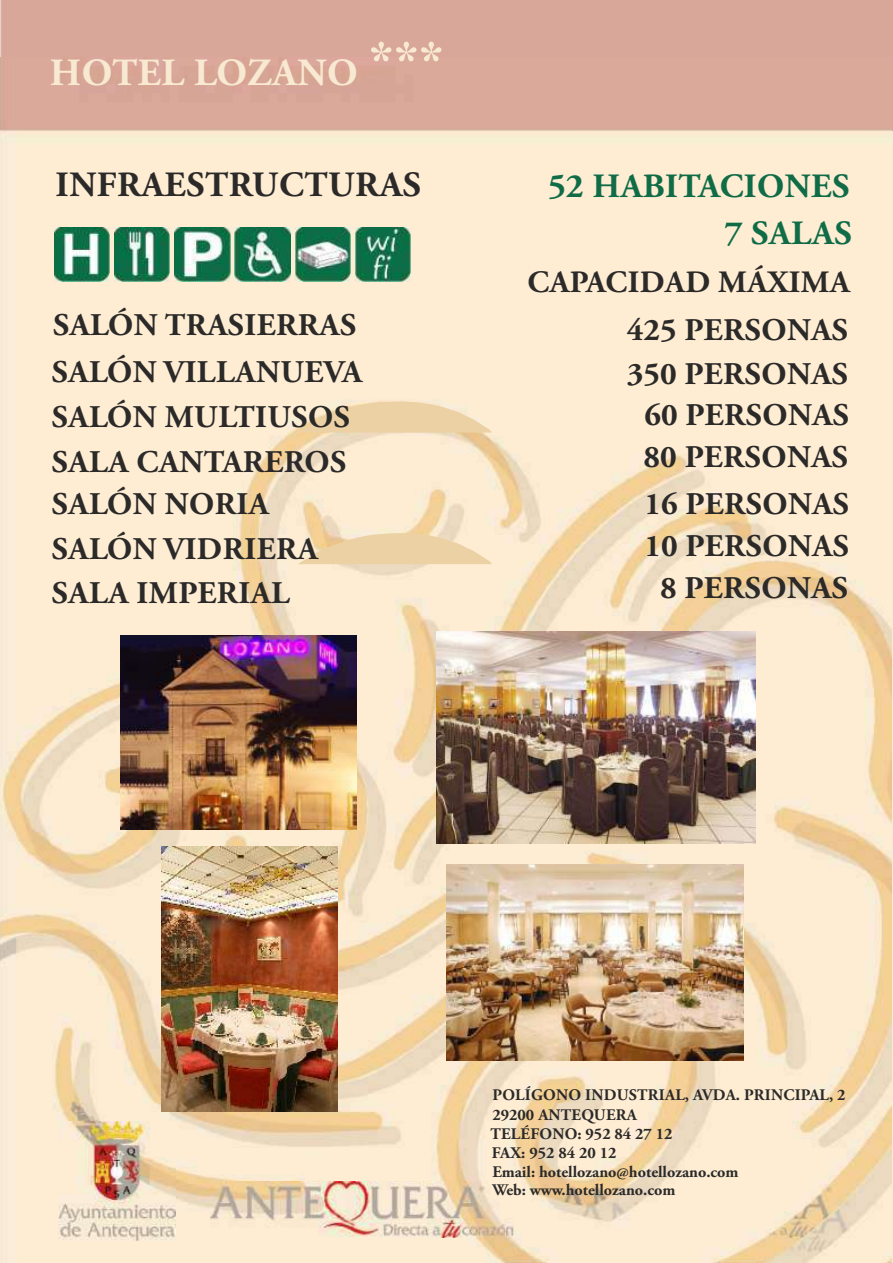
<style>
.page{position:relative;width:893px;height:1263px;background:#fff}
.page>*{position:absolute;margin:0;border:0;box-sizing:border-box;transform-origin:0 0}
.t1{font:700 52.5px "Times New Roman";color:#f8e9d2}
.t2{font:700 38.4px "Adobe Garamond Pro";letter-spacing:.015em;color:#f8e9d2}
.t3{font:700 35.55px "Adobe Garamond Pro";letter-spacing:.015em;color:#2b2a29}
.t4{font:700 34.05px "Adobe Garamond Pro";letter-spacing:.015em;color:#106c47}
.t5{font:700 31.5px/42.3px "Adobe Garamond Pro";letter-spacing:.015em;color:#2b2a29}
.t6{font:700 31.05px "Adobe Garamond Pro";letter-spacing:.015em;color:#2b2a29}
.t7{font:700 16.2px/19.4px "Adobe Garamond Pro";color:#2b2a29}
</style>
<div class="page">
<div style="left:47px;top:48px;width:708px;height:9px;background:#d8a799"></div>
<img style="left:0;top:57px;width:891px;height:1206px">
<svg style="left:298px;top:401px;width:194px;height:32px;background:#f0d8b1"></svg>
<img style="left:54px;top:227px;width:55px;height:55px">
<img style="left:114px;top:227px;width:56px;height:55px">
<img style="left:174px;top:227px;width:56px;height:55px">
<img style="left:235px;top:227px;width:55px;height:55px">
<img style="left:295px;top:227px;width:56px;height:55px">
<img style="left:356px;top:227px;width:55px;height:55px">
<svg style="left:298px;top:533px;width:194px;height:31px;background:#efd6ad"></svg>
<img style="left:437px;top:631px;width:318px;height:212px">
<img style="left:161px;top:847px;width:177px;height:264px">
<img style="left:446px;top:864px;width:298px;height:196px">
<img style="left:120px;top:635px;width:236px;height:195px">
<p class="t2" style="left:50px;top:57px;width:309px">HOTEL LOZANO</p>
<h1 class="t1" style="left:368px;top:42px;width:78px">***</h1>
<p class="t3" style="left:56px;top:171px;width:367px">INFRAESTRUCTURAS</p>
<p class="t4" style="left:548px;top:172px;width:303px">52 HABITACIONES</p>
<p class="t4" style="left:725px;top:219px;width:128px">7 SALAS</p>
<p class="t6" style="left:528px;top:269px;width:324px">CAPACIDAD MÁXIMA</p>
<p class="t5" style="left:53px;top:307px;width:305px">SALÓN TRASIERRAS</p>
<p class="t5" style="left:627px;top:312px;width:224px;text-align:center">425 PERSONAS<br>350 PERSONAS<br>60 PERSONAS</p>
<p class="t5" style="left:52px;top:352px;width:312px;line-height:45.3px">SALÓN VILLANUEVA<br>SALÓN MULTIUSOS</p>
<p class="t5" style="left:52px;top:444px;width:296px">SALA CANTAREROS</p>
<p class="t5" style="left:644px;top:436px;width:207px;line-height:46.7px">80 PERSONAS<br>16 PERSONAS</p>
<p class="t5" style="left:644px;top:528px;width:206px">10 PERSONAS</p>
<p class="t5" style="left:52px;top:484px;width:267px;line-height:45px">SALÓN NORIA<br>SALÓN VIDRIERA<br>SALA IMPERIAL</p>
<p class="t5" style="left:660px;top:570px;width:189px">8 PERSONAS</p>
<p class="t7" style="left:490px;top:1086px;width:357px">POLÍGONO INDUSTRIAL, AVDA. PRINCIPAL, 2<br>29200 ANTEQUERA<br>TELÉFONO: 952 84 27 12<br>FAX: 952 84 20 12<br>Email: hotellozano@hotellozano.com</p>
<p class="t7" style="left:492px;top:1181px;width:185px">Web: www.hotellozano.com</p>
</div>
